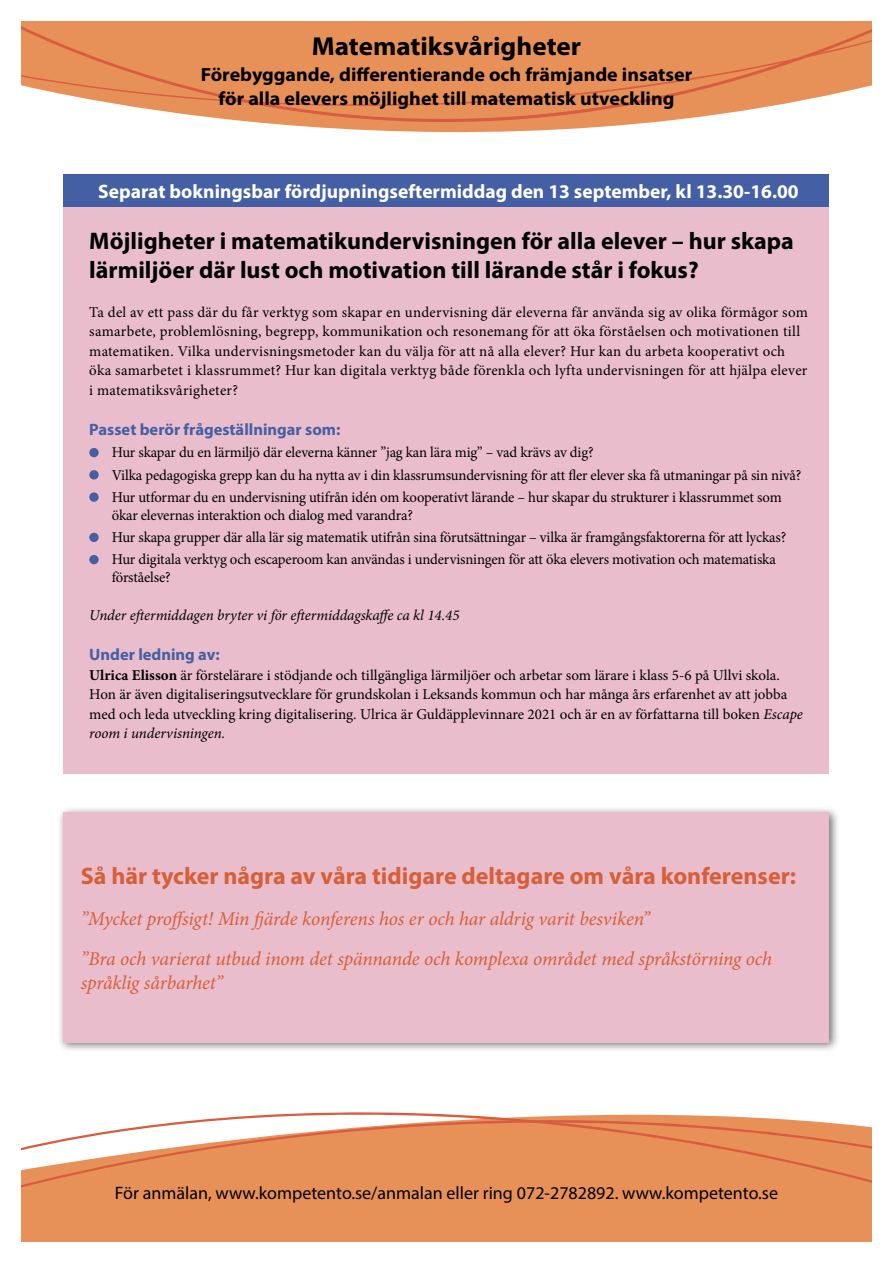
<style>
.page{position:relative;width:893px;height:1263px;background:#fff}
.page>*{position:absolute;margin:0;border:0;box-sizing:border-box;transform-origin:0 0}
.t1{font:700 26.1px "Myriad Pro";color:#000;scale:1.04 1}
.t2{font:700 24px/28.8px "Myriad Pro";color:#000}
.t3{font:700 24px "Myriad Pro";color:#d75f38}
.t4{font:italic 19.5px/40.3px "Minion Pro";letter-spacing:-.01em;color:#d75f38}
.t5{font:700 19.5px "Myriad Pro";color:#fff}
.t6{font:700 19.2px/23.1px "Myriad Pro";color:#000;text-align:center;scale:1.04 1}
.t7{font:18px "Myriad Pro";color:#000}
.t8{font:700 16.5px "Myriad Pro";color:#445fa3}
.t9{font:15px/22.2px "Minion Pro";letter-spacing:-.005em;color:#000}
.t10{font:15px/19.5px "Minion Pro";letter-spacing:.02em;color:#000}
.t11{font:italic 15px "Minion Pro";letter-spacing:-.005em;color:#000}
.s1{font-weight:700}
.s2{font-style:italic}
</style>
<div class="page">
<div style="left:21px;top:1216px;width:851px;height:26px;background:#e79159"></div>
<svg style="left:21px;top:1112px;width:851px;height:104px;fill:#e79159"></svg>
<svg style="left:163px;top:111px;width:577px;height:22px;fill:#e79159"></svg>
<svg style="left:21px;top:21px;width:851px;height:90px;background:#e7935e"></svg>
<div style="left:64px;top:207px;width:765px;height:567px;background:#e9bdcc"></div>
<div style="left:89px;top:448px;width:10px;height:9px;background:#445fa3;border-radius:50%"></div>
<div style="left:89px;top:470px;width:10px;height:9px;background:#445fa3;border-radius:50%"></div>
<div style="left:89px;top:492px;width:10px;height:10px;background:#445fa3;border-radius:50%"></div>
<div style="left:89px;top:533px;width:10px;height:9px;background:#445fa3;border-radius:50%"></div>
<div style="left:89px;top:555px;width:10px;height:9px;background:#445fa3;border-radius:50%"></div>
<div style="left:64px;top:174px;width:765px;height:33px;background:#445fa3"></div>
<div style="left:57px;top:806px;width:782px;height:247px;background:#000;opacity:.55"></div>
<div style="left:64px;top:812px;width:765px;height:230px;background:#e9bdcc"></div>
<h1 class="t1" style="left:312px;top:29px;width:260px">Matematiksvårigheter</h1>
<p class="t6" style="left:201px;top:63px;width:474px">Förebyggande, differentierande och främjande insatser för alla elevers möjlighet till matematisk utveckling</p>
<h3 class="t5" style="left:98px;top:179px;width:702px">Separat bokningsbar fördjupningseftermiddag den 13 september, kl 13.30-16.00</h3>
<h2 class="t2" style="left:89px;top:225px;width:706px">Möjligheter i matematikundervisningen för alla elever – hur skapa lärmiljöer där lust och motivation till lärande står i fokus?</h2>
<p class="t10" style="left:89px;top:302px;width:720px">Ta del av ett pass där du får verktyg som skapar en undervisning där eleverna får använda sig av olika förmågor som samarbete, problemlösning, begrepp, kommunikation och resonemang för att öka förståelsen och motivationen till matematiken. Vilka undervisningsmetoder kan du välja för att nå alla elever? Hur kan du arbeta kooperativt och öka samarbetet i klassrummet? Hur kan digitala verktyg både förenkla och lyfta undervisningen för att hjälpa elever i matematiksvårigheter?</p>
<p class="t8" style="left:89px;top:419px;width:253px">Passet berör frågeställningar som:</p>
<p class="t9" style="left:112px;top:441px;width:691px">Hur skapar du en lärmiljö där eleverna känner ”jag kan lära mig” – vad krävs av dig?<br>Vilka pedagogiska grepp kan du ha nytta av i din klassrumsundervisning för att fler elever ska få utmaningar på sin nivå?<br>Hur utformar du en undervisning utifrån idén om kooperativt lärande – hur skapar du strukturer i klassrummet som</p>
<p class="t9" style="left:112px;top:504px;width:676px">ökar elevernas interaktion och dialog med varandra?<br>Hur skapa grupper där alla lär sig matematik utifrån sina förutsättningar – vilka är framgångsfaktorerna för att lyckas?<br>Hur digitala verktyg och escaperoom kan användas i undervisningen för att öka elevers motivation och matematiska</p>
<p class="t9" style="left:112px;top:566px;width:60px">förståelse?</p>
<p class="t11" style="left:89px;top:605px;width:372px">Under eftermiddagen bryter vi för eftermiddagskaffe ca kl 14.45</p>
<p class="t8" style="left:89px;top:644px;width:132px">Under ledning av:</p>
<p class="t9" style="left:89px;top:665px;width:715px;line-height:19.5px"><span class="s1">Ulrica Elisson</span> är förstelärare i stödjande och tillgängliga lärmiljöer och arbetar som lärare i klass 5-6 på Ullvi skola.<br>Hon är även digitaliseringsutvecklare för grundskolan i Leksands kommun och har många års erfarenhet av att jobba med och leda utveckling kring digitalisering. Ulrica är Guldäpplevinnare 2021 och är en av författarna till boken <span class="s2">Escape room i undervisningen.</span></p>
<h2 class="t3" style="left:81px;top:860px;width:717px">Så här tycker några av våra tidigare deltagare om våra konferenser:</h2>
<h3 class="t4" style="left:81px;top:898px;width:693px">”Mycket proffsigt! Min fjärde konferens hos er och har aldrig varit besviken”<br>”Bra och varierat utbud inom det spännande och komplexa området med språkstörning och</h3>
<h3 class="t4" style="left:81px;top:962px;width:144px">språklig sårbarhet”</h3>
<p class="t7" style="left:115px;top:1182px;width:665px">För anmälan, www.kompetento.se/anmalan eller ring 072-2782892. www.kompetento.se</p>
</div>
